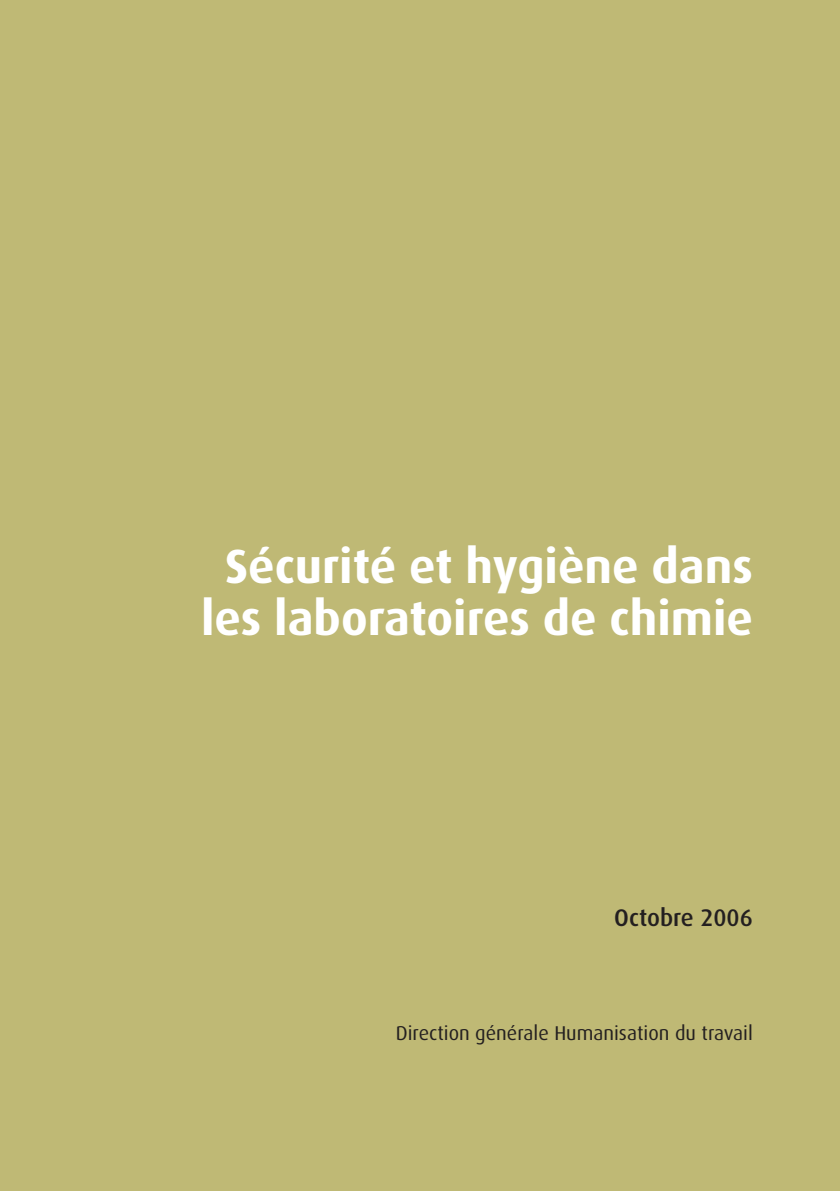
<style>
.page{position:relative;width:840px;height:1191px;background:#fff}
.page>*{position:absolute;margin:0;border:0;box-sizing:border-box;transform-origin:0 0}
.t1{font:700 48px/52px "Dax";color:#fff;text-align:center}
.t2{font:500 24px "Dax";color:#231f20}
.t3{font:20px "Dax";color:#231f20}
</style>
<div class="page">
<div style="left:0;top:0;width:839px;height:1191px;background:#bfb975"></div>
<p class="t1" style="left:201px;top:543px;width:553px">Sécurité et hygiène dans les laboratoires de chimie</p>
<p class="t2" style="left:614px;top:906px;width:140px">Octobre 2006</p>
<p class="t3" style="left:395px;top:1024px;width:358px">Direction générale Humanisation du travail</p>
</div>
